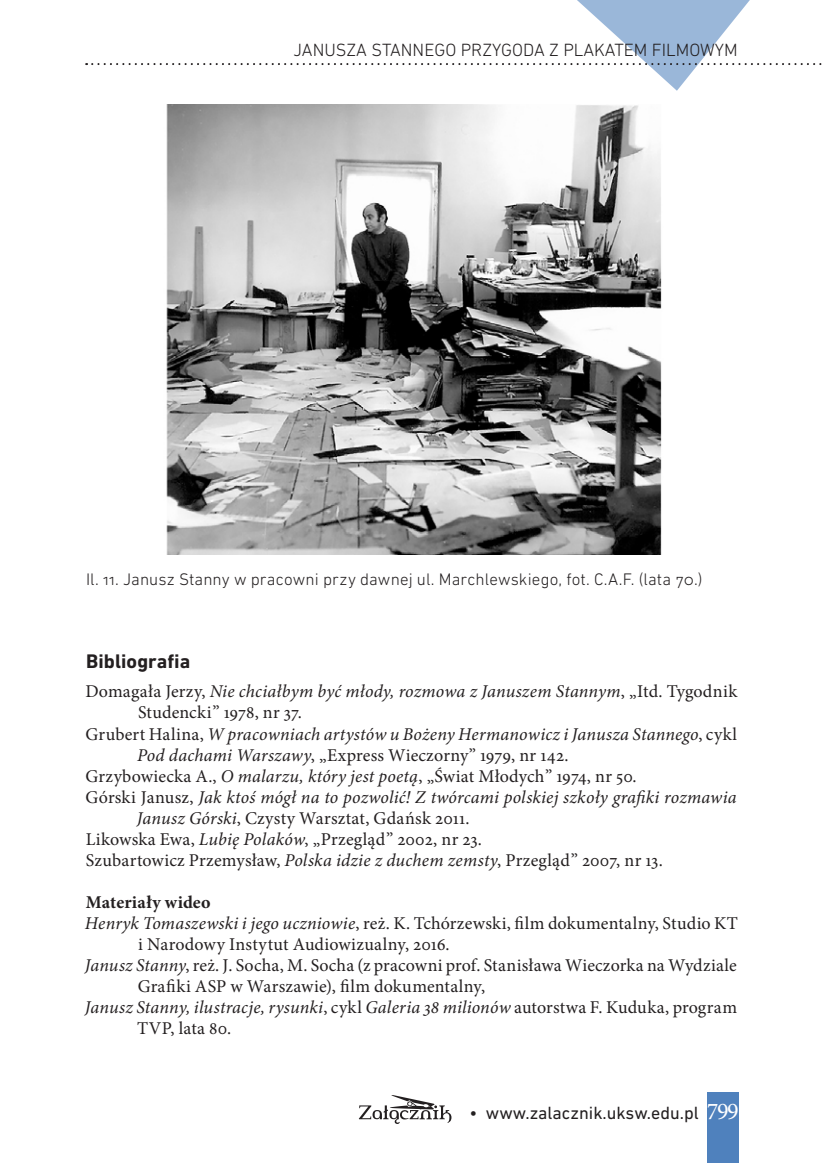
<style>
.page{position:relative;width:823px;height:1163px;background:#fff}
.page>*{position:absolute;margin:0;border:0;box-sizing:border-box;transform-origin:0 0}
.t1{font:24px "Minion Pro";color:#fff}
.t2{font:700 20px "DIN Next LT Pro";letter-spacing:.005em;color:#231f20}
.t3{font:18px "Minion Pro";letter-spacing:.01em;color:#231f20}
.t4{font:italic 18px "Minion Pro";letter-spacing:.01em;color:#231f20}
.t5{font:300 18px "DIN Next LT Pro";color:#231f20}
.t6{font:18px "DIN Next LT Pro";color:#231f20}
.t7{font:700 18px "Minion Pro";letter-spacing:.01em;color:#231f20}
.t8{font:300 17px "DIN Next LT Pro";letter-spacing:.005em;color:#231f20}
.s1{font-style:normal}
.s2{font-style:italic}
</style>
<div class="page">
<div style="left:707px;top:1092px;width:31px;height:70px;background:#4f81bd"></div>
<svg style="left:86px;top:0;width:736px;height:91px"></svg>
<svg style="left:358px;top:1095px;width:93px;height:28px"></svg>
<img style="left:166px;top:104px;width:496px;height:450px">
<p class="t5" style="left:293px;top:39px;width:445px">Janusza Stannego przygoda z plakatem filmowym</p>
<p class="t8" style="left:86px;top:569px;width:617px">I l. 11. Janusz Stanny w pracowni przy dawnej ul. Marchlewskiego, fot. C.A.F. (lata 70.)</p>
<p class="t2" style="left:86px;top:649px;width:106px">Bibliografia</p>
<p class="t4" style="left:85px;top:679px;width:653px"><span class="s1">Domagała Jerzy,</span> Nie chciałbym być młody, rozmowa z Januszem Stannym<span class="s1">, „Itd. Tygodnik</span></p>
<p class="t3" style="left:138px;top:700px;width:165px">Studencki” 1978, nr 37.</p>
<p class="t4" style="left:86px;top:721px;width:652px"><span class="s1">Grubert Halina,</span> W pracowniach artystów u Bożeny Hermanowicz i Janusza Stannego<span class="s1">, cykl</span></p>
<p class="t3" style="left:137px;top:742px;width:432px"><span class="s2">Pod dachami Warszawy</span>, „Express Wieczorny” 1979, nr 142.</p>
<p class="t3" style="left:86px;top:763px;width:552px">Grzybowiecka A., <span class="s2">O malarzu, który jest poetą</span>, „Świat Młodych” 1974, nr 50.</p>
<p class="t4" style="left:86px;top:784px;width:652px"><span class="s1">Górski Janusz,</span> Jak ktoś mógł na to pozwolić! Z twórcami polskiej szkoły grafiki rozmawia</p>
<p class="t3" style="left:137px;top:805px;width:334px"><span class="s2">Janusz Górski</span>, Czysty Warsztat, Gdańsk 2011.</p>
<p class="t3" style="left:86px;top:826px;width:397px">Likowska Ewa, <span class="s2">Lubię Polaków</span>, „Przegląd” 2002, nr 23.</p>
<p class="t3" style="left:86px;top:847px;width:578px">Szubartowicz Przemysław, <span class="s2">Polska idzie z duchem zemsty</span>, Przegląd” 2007, nr 13.</p>
<p class="t7" style="left:86px;top:889px;width:126px">Materiały wideo</p>
<p class="t3" style="left:85px;top:910px;width:654px"><span class="s2">Henryk Tomaszewski i jego uczniowie</span>, reż. K. Tchórzewski, film dokumentalny, Studio KT</p>
<p class="t3" style="left:138px;top:931px;width:313px">i Narodowy Instytut Audiowizualny, 2016.</p>
<p class="t3" style="left:85px;top:952px;width:653px"><span class="s2">Janusz Stanny</span>, reż. J. Socha, M. Socha (z pracowni prof. Stanisława Wieczorka na Wydziale</p>
<p class="t3" style="left:138px;top:973px;width:349px">Grafiki ASP w Warszawie), film dokumentalny,</p>
<p class="t4" style="left:85px;top:994px;width:653px">Janusz Stanny, ilustracje, rysunki<span class="s1">, cykl</span> Galeria 38 milionów <span class="s1">autorstwa F. Kuduka, program</span></p>
<p class="t3" style="left:137px;top:1015px;width:95px">TVP, lata 80.</p>
<p class="t6" style="left:469px;top:1101px;width:231px">• www.zalacznik.uksw.edu.pl</p>
<h1 class="t1" style="left:706px;top:1094px;width:33px">799</h1>
</div>
